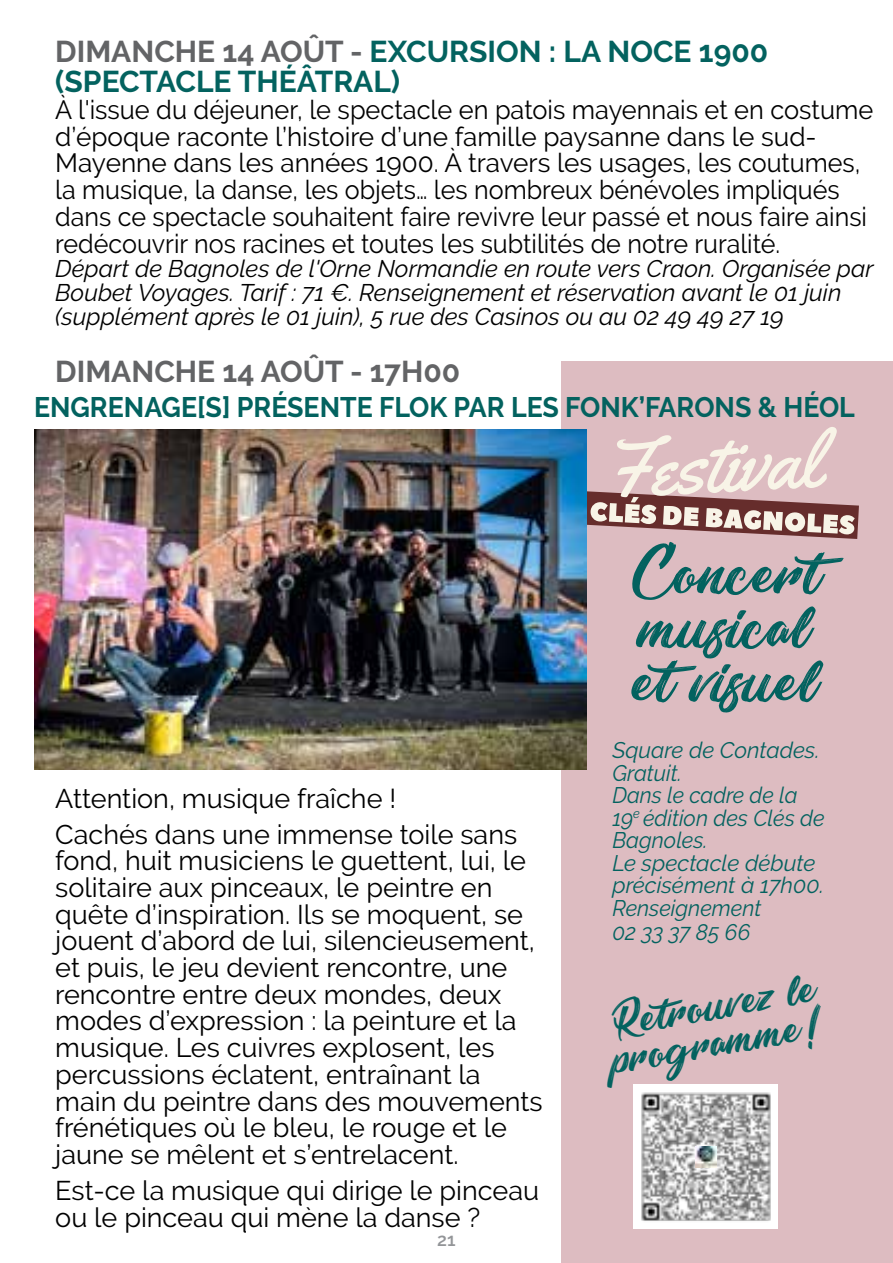
<style>
.page{position:relative;width:893px;height:1263px;background:#fff}
.page>*{position:absolute;margin:0;border:0;box-sizing:border-box;transform-origin:0 0}
.t1{font:60px/54px "Barbershopin Thailand";color:#03625f}
.t2{font:42px/36.6px "Barbershopin Thailand";color:#03625f}
.t3{font:700 30px/30px "Raleway";color:#03625f}
.t4{font:700 30px "Raleway";color:#636466}
.t5{font:700 28.2px "Raleway";color:#03625f;scale:.95 1}
.t6{font:27px/26.7px "Raleway";color:#000}
.t7{font:26.4px/26.7px "Raleway";color:#000;scale:.96 1}
.t8{font:italic 24px/24px "Raleway";color:#000}
.t9{font:italic 22.5px/22.8px "Raleway";color:#03625f}
.t10{font:600 18px "Raleway";color:#939598}
.s1{color:#636466}
</style>
<div class="page">
<div style="left:561px;top:361px;width:332px;height:902px;background:#ddbcc1"></div>
<img style="left:634px;top:1084px;width:144px;height:145px">
<img style="left:695px;top:1146px;width:21px;height:21px">
<svg style="left:587px;top:427px;width:272px;height:112px"></svg>
<img style="left:34px;top:429px;width:553px;height:341px">
<p class="t3" style="left:55px;top:37px;width:714px"><span class="s1">DIMANCHE 14 AOÛT -</span> EXCURSION : LA NOCE 1900 (SPECTACLE THÉÂTRAL)</p>
<p class="t7" style="left:55px;top:96px;width:854px">À l'issue du déjeuner, le spectacle en patois mayennais et en costume d’époque raconte l’histoire d’une famille paysanne dans le sud-Mayenne dans les années 1900. À travers les usages, les coutumes, la musique, la danse, les objets… les nombreux bénévoles impliqués dans ce spectacle souhaitent faire revivre leur passé et nous faire ainsi redécouvrir nos racines et toutes les subtilités de notre ruralité.</p>
<p class="t8" style="left:55px;top:256px;width:820px">Départ de Bagnoles de l'Orne Normandie en route vers Craon. Organisée par<br>Boubet Voyages. Tarif : 71 €. Renseignement et réservation avant le 01 juin (supplément après le 01 juin), 5 rue des Casinos ou au 02 49 49 27 19</p>
<p class="t4" style="left:55px;top:354px;width:406px">DIMANCHE 14 AOÛT - 17H00</p>
<p class="t5" style="left:34px;top:391px;width:866px">ENGRENAGE[S] PRÉSENTE FLOK PAR LES FONK’FARONS &amp; HÉOL</p>
<p class="t6" style="left:55px;top:780px;width:463px;line-height:35.7px">Attention, musique fraîche !<br>Cachés dans une immense toile sans</p>
<p class="t6" style="left:55px;top:847px;width:489px">fond, huit musiciens le guettent, lui, le solitaire aux pinceaux, le peintre en quête d’inspiration. Ils se moquent, se jouent d’abord de lui, silencieusement, et puis, le jeu devient rencontre, une rencontre entre deux mondes, deux modes d’expression : la peinture et la musique. Les cuivres explosent, les percussions éclatent, entraînant la main du peintre dans des mouvements frénétiques où le bleu, le rouge et le jaune se mêlent et s’entrelacent.</p>
<p class="t6" style="left:55px;top:1177px;width:485px">Est-ce la musique qui dirige le pinceau ou le pinceau qui mène la danse ?</p>
<p class="t10" style="left:437px;top:1229px;width:20px">21</p>
<h1 class="t1" style="left:631px;top:545px;width:225px">Concert musical etvisuel</h1>
<p class="t9" style="left:612px;top:739px;width:214px">Square de Contades.<br>Gratuit.<br>Dans le cadre de la<br>19<sup>e</sup> édition des Clés de<br>Bagnoles.<br>Le spectacle débute précisément à 17h00.<br>Renseignement<br>02 33 37 85 66</p>
<h2 class="t2" style="left:604px;top:1005px;width:218px;rotate:-10deg">Retrouvez le programme!</h2>
</div>
